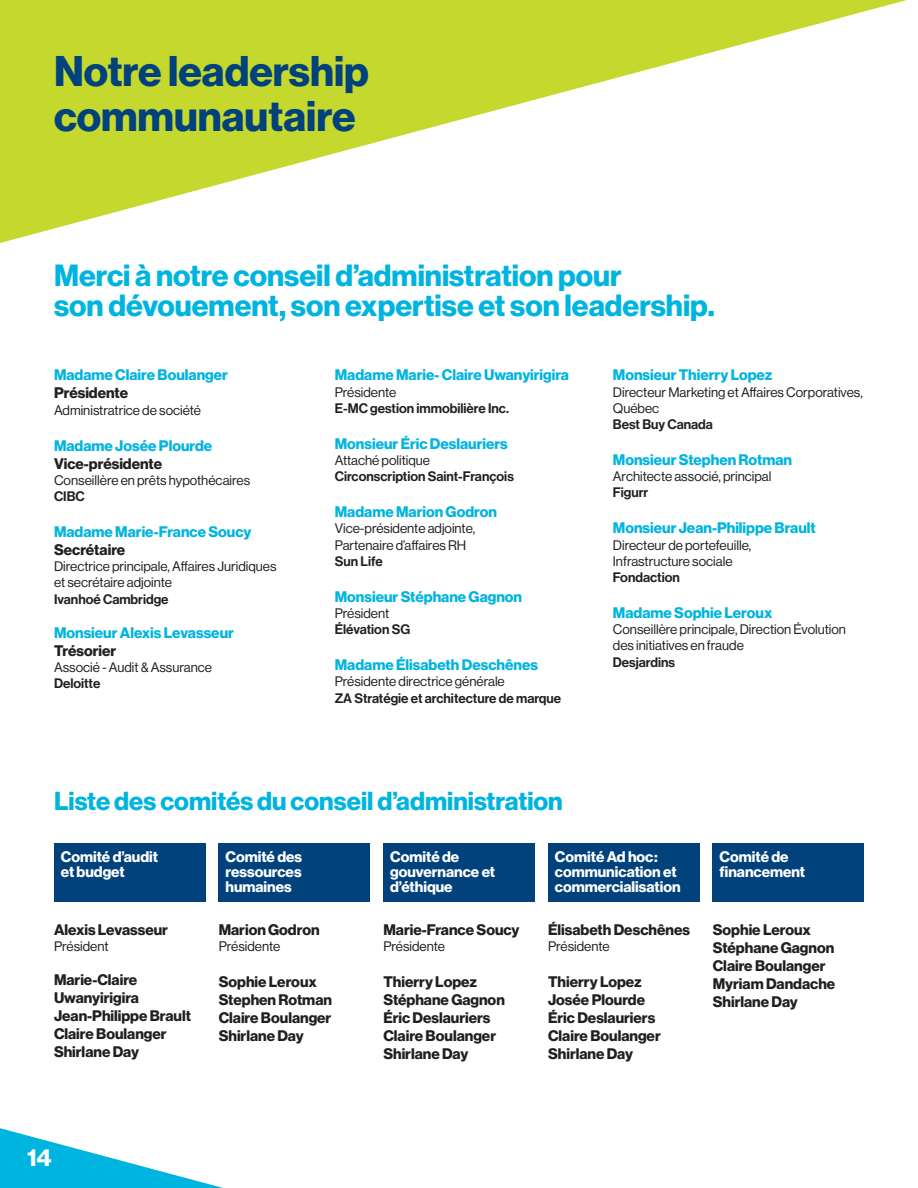
<style>
.page{position:relative;width:918px;height:1188px;background:#fff}
.page>*{position:absolute;margin:0;border:0;box-sizing:border-box;transform-origin:0 0}
.titre{font:42px/45px "N Haas Grotesk DS Pro 75 Bd";color:#01427c}
.sous-titre{font:30px/30px "N Haas Grotesk DS Pro 75 Bd";color:#00b4e0}
.sous-titre-2{font:25.5px "N Haas Grotesk DS Pro 75 Bd";color:#00b4e0}
.t1{font:24px "N Haas Grotesk DS Pro 75 Bd";color:#fff}
.t2{font:15px/18px "N Haas Grotesk DS Pro 75 Bd";color:#231f20}
.t3{font:15px "N Haas Grotesk DS Pro 75 Bd";color:#00b4e0}
.t4{font:15px/15px "N Haas Grotesk DS Pro 75 Bd";color:#fff}
.t5{font:13.5px/16.2px "N Haas Grotesk DS Pro 55 Rg";color:#231f20}
.t6{font:13.5px "N Haas Grotesk DS Pro 65 Md";color:#231f20}
.s1{font-family:"N Haas Grotesk DS Pro 65 Md"}
</style>
<div class="page">
<svg style="left:0;top:0;width:907px;height:243px"></svg>
<div style="left:54px;top:843px;width:151px;height:59px;background:#01427c"></div>
<div style="left:219px;top:843px;width:151px;height:59px;background:#01427c"></div>
<div style="left:383px;top:843px;width:152px;height:59px;background:#01427c"></div>
<div style="left:548px;top:843px;width:151px;height:59px;background:#01427c"></div>
<div style="left:713px;top:843px;width:151px;height:59px;background:#01427c"></div>
<svg style="left:0;top:1128px;width:223px;height:60px"></svg>
<p class="titre" style="left:54px;top:50px;width:316px">Notre leadership communautaire</p>
<p class="sous-titre" style="left:54px;top:261px;width:662px">Merci à notre conseil d’administration pour<br>son dévouement, son expertise et son leadership.</p>
<p class="t3" style="left:54px;top:366px;width:176px">Madame Claire Boulanger</p>
<p class="t2" style="left:54px;top:384px;width:76px">Présidente</p>
<p class="t5" style="left:54px;top:402px;width:149px">Administratrice de société</p>
<p class="t3" style="left:54px;top:437px;width:160px">Madame Josée Plourde</p>
<p class="t2" style="left:54px;top:455px;width:110px">Vice-présidente</p>
<p class="t5" style="left:54px;top:472px;width:198px">Conseillère en prêts hypothécaires</p>
<p class="t6" style="left:54px;top:488px;width:32px">CIBC</p>
<p class="t3" style="left:54px;top:523px;width:199px">Madame Marie-France Soucy</p>
<p class="t2" style="left:54px;top:541px;width:73px">Secrétaire</p>
<p class="t5" style="left:54px;top:558px;width:224px">Directrice principale, Affaires Juridiques et secrétaire adjointe</p>
<p class="t6" style="left:54px;top:591px;width:116px">Ivanhoé Cambridge</p>
<p class="t3" style="left:54px;top:624px;width:181px">Monsieur Alexis Levasseur</p>
<p class="t2" style="left:54px;top:642px;width:64px">Trésorier</p>
<p class="t5" style="left:54px;top:659px;width:160px">Associé - Audit &amp; Assurance<br><span class="s1">Deloitte</span></p>
<p class="t3" style="left:335px;top:366px;width:236px">Madame Marie- Claire Uwanyirigira</p>
<p class="t5" style="left:335px;top:384px;width:63px">Présidente</p>
<p class="t6" style="left:335px;top:400px;width:176px">E-MC gestion immobilière Inc.</p>
<p class="t3" style="left:335px;top:435px;width:175px">Monsieur Éric Deslauriers</p>
<p class="t5" style="left:335px;top:452px;width:97px">Attaché politique</p>
<p class="t6" style="left:335px;top:469px;width:181px">Circonscription Saint-François</p>
<p class="t3" style="left:335px;top:503px;width:164px">Madame Marion Godron</p>
<p class="t5" style="left:335px;top:521px;width:142px">Vice-présidente adjointe,<br>Partenaire d’affaires RH</p>
<p class="t6" style="left:335px;top:553px;width:49px">Sun Life</p>
<p class="t3" style="left:335px;top:588px;width:189px">Monsieur Stéphane Gagnon</p>
<p class="t5" style="left:335px;top:605px;width:56px">Président</p>
<p class="t6" style="left:335px;top:622px;width:77px">Élévation SG</p>
<p class="t3" style="left:335px;top:656px;width:205px">Madame Élisabeth Deschênes</p>
<p class="t5" style="left:335px;top:674px;width:172px">Présidente directrice générale</p>
<p class="t6" style="left:335px;top:690px;width:228px">ZA Stratégie et architecture de marque</p>
<p class="sous-titre-2" style="left:54px;top:786px;width:510px">Liste des comités du conseil d’administration</p>
<p class="t3" style="left:613px;top:366px;width:161px">Monsieur Thierry Lopez</p>
<p class="t5" style="left:613px;top:384px;width:251px">Directeur Marketing et Affaires Corporatives,<br>Québec</p>
<p class="t6" style="left:613px;top:416px;width:102px">Best Buy Canada</p>
<p class="t3" style="left:613px;top:451px;width:181px">Monsieur Stephen Rotman</p>
<p class="t5" style="left:613px;top:468px;width:160px">Architecte associé, principal</p>
<p class="t6" style="left:613px;top:485px;width:37px">Figurr</p>
<p class="t3" style="left:613px;top:519px;width:204px">Monsieur Jean-Philippe Brault</p>
<p class="t5" style="left:613px;top:537px;width:140px">Directeur de portefeuille,<br>Infrastructure sociale<br><span class="s1">Fondaction</span></p>
<p class="t3" style="left:613px;top:604px;width:161px">Madame Sophie Leroux</p>
<p class="t5" style="left:613px;top:621px;width:235px">Conseillère principale, Direction Évolution des initiatives en fraude</p>
<p class="t6" style="left:613px;top:654px;width:64px">Desjardins</p>
<p class="t4" style="left:61px;top:849px;width:99px">Comité d’audit et budget</p>
<p class="t4" style="left:225px;top:849px;width:78px;text-align:justify">Comité des ressources humaines</p>
<p class="t4" style="left:390px;top:849px;width:107px">Comité de gouvernance et d’éthique</p>
<p class="t4" style="left:555px;top:849px;width:127px">Comité Ad hoc : communication et commercialisation</p>
<p class="t4" style="left:720px;top:849px;width:87px">Comité de financement</p>
<p class="t2" style="left:54px;top:921px;width:116px">Alexis Levasseur</p>
<p class="t5" style="left:54px;top:938px;width:56px">Président</p>
<p class="t2" style="left:54px;top:971px;width:86px">Marie-Claire<br>Uwanyirigira</p>
<p class="t2" style="left:54px;top:1007px;width:138px">Jean-Philippe Brault</p>
<p class="t2" style="left:54px;top:1025px;width:114px">Claire Boulanger</p>
<p class="t2" style="left:54px;top:1043px;width:87px">Shirlane Day</p>
<p class="t2" style="left:219px;top:921px;width:102px">Marion Godron</p>
<p class="t5" style="left:219px;top:938px;width:63px">Présidente</p>
<p class="t2" style="left:219px;top:973px;width:100px">Sophie Leroux</p>
<p class="t2" style="left:219px;top:991px;width:115px">Stephen Rotman</p>
<p class="t2" style="left:219px;top:1009px;width:114px">Claire Boulanger</p>
<p class="t2" style="left:219px;top:1027px;width:87px">Shirlane Day</p>
<h3 class="t1" style="left:27px;top:1144px;width:26px">14</h3>
<p class="t2" style="left:383px;top:921px;width:138px">Marie-France Soucy</p>
<p class="t5" style="left:383px;top:938px;width:63px">Présidente</p>
<p class="t2" style="left:383px;top:973px;width:95px">Thierry Lopez</p>
<p class="t2" style="left:383px;top:991px;width:123px">Stéphane Gagnon</p>
<p class="t2" style="left:383px;top:1009px;width:109px">Éric Deslauriers</p>
<p class="t2" style="left:383px;top:1027px;width:114px">Claire Boulanger</p>
<p class="t2" style="left:383px;top:1045px;width:87px">Shirlane Day</p>
<p class="t2" style="left:548px;top:921px;width:143px">Élisabeth Deschênes</p>
<p class="t5" style="left:548px;top:938px;width:63px">Présidente</p>
<p class="t2" style="left:548px;top:973px;width:95px">Thierry Lopez</p>
<p class="t2" style="left:548px;top:991px;width:99px">Josée Plourde</p>
<p class="t2" style="left:548px;top:1009px;width:109px">Éric Deslauriers</p>
<p class="t2" style="left:548px;top:1027px;width:114px">Claire Boulanger</p>
<p class="t2" style="left:548px;top:1045px;width:87px">Shirlane Day</p>
<p class="t2" style="left:713px;top:921px;width:100px">Sophie Leroux</p>
<p class="t2" style="left:713px;top:939px;width:123px">Stéphane Gagnon</p>
<p class="t2" style="left:713px;top:957px;width:114px">Claire Boulanger</p>
<p class="t2" style="left:713px;top:975px;width:124px">Myriam Dandache</p>
<p class="t2" style="left:713px;top:993px;width:87px">Shirlane Day</p>
</div>
